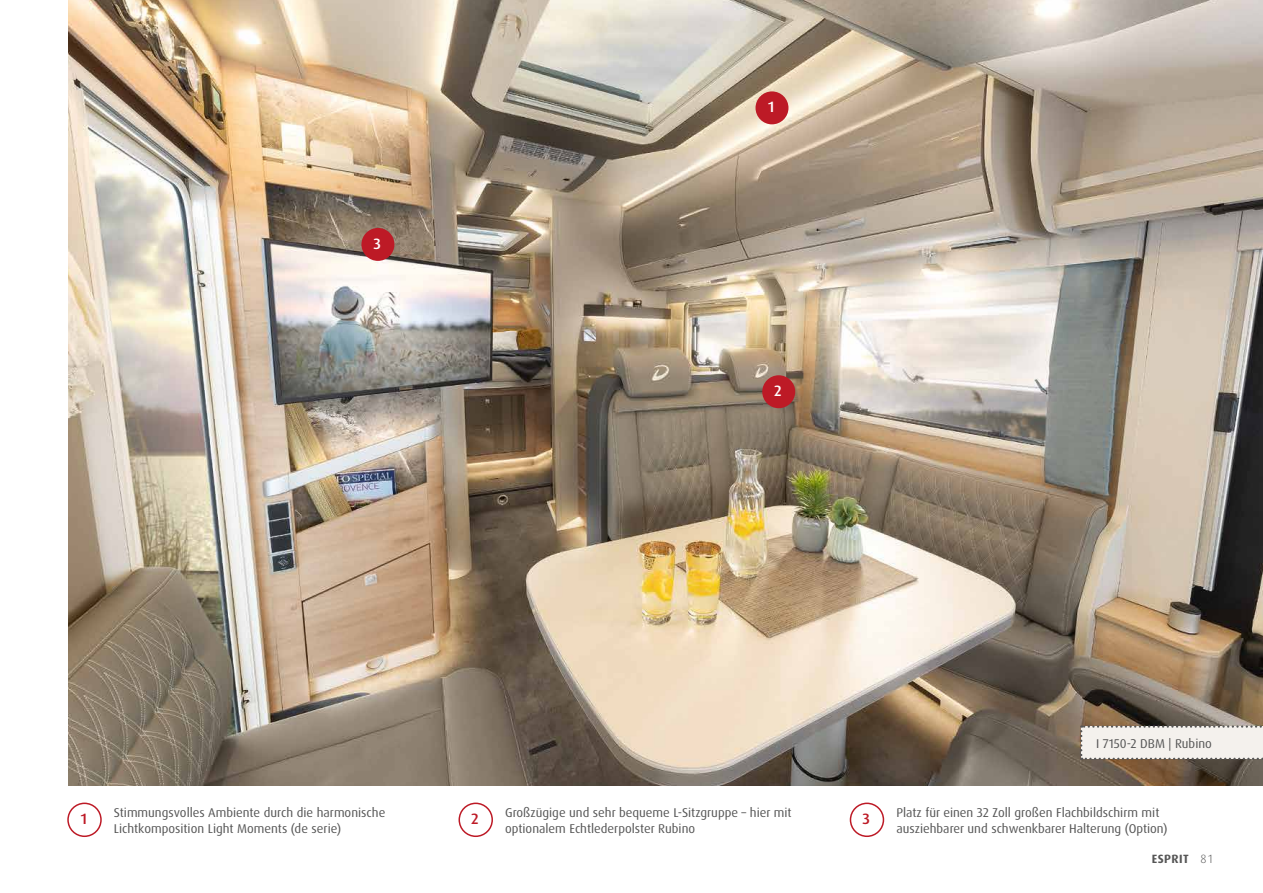
<style>
.page{position:relative;width:1263px;height:893px;background:#fff}
.page>*{position:absolute;margin:0;border:0;box-sizing:border-box;transform-origin:0 0}
.t1{font:500 15px "Dax Pro";color:#fff}
.t2{font:500 15px "Dax Pro";color:#bd1a26}
.t3{font:12.75px/16.5px "Dax Pro";color:#565656}
.t4{font:12.75px/16.5px "Dax OT";color:#565656}
.t5{font:700 12px "Dax Pro";letter-spacing:.035em;color:#565656}
.s1{font-family:"Dax OT";font-weight:300}
</style>
<div class="page">
<img style="left:68px;top:0;width:1195px;height:786px">
<div style="left:755px;top:91px;width:33px;height:33px;background:#bd1a26;border-radius:50%"></div>
<div style="left:762px;top:375px;width:33px;height:33px;background:#bd1a26;border-radius:50%"></div>
<div style="left:361px;top:228px;width:33px;height:33px;background:#bd1a26;border-radius:50%"></div>
<div style="left:67px;top:803px;width:35px;height:34px;border:2px solid #bd1a26;border-radius:50%"></div>
<div style="left:458px;top:803px;width:35px;height:34px;border:2px solid #bd1a26;border-radius:50%"></div>
<div style="left:850px;top:803px;width:34px;height:34px;border:2px solid #bd1a26;border-radius:50%"></div>
<svg style="left:1080px;top:725px;width:183px;height:35px;background:#e5e2dd"></svg>
<p class="t1" style="left:373px;top:234px;width:9px">3</p>
<p class="t1" style="left:768px;top:97px;width:8px">1</p>
<p class="t1" style="left:774px;top:381px;width:9px">2</p>
<p class="t3" style="left:1096px;top:735px;width:117px">I 7150-2 DBM | Rubino</p>
<p class="t4" style="left:114px;top:804px;width:273px">Stimmungsvolles Ambiente durch die harmonische<br>Lichtkomposition Light Moments (de serie)</p>
<p class="t3" style="left:505px;top:804px;width:288px">Großzügige und sehr bequeme L-Sitzgruppe – hier mit optionalem Echtlederpolster Rubino</p>
<p class="t3" style="left:896px;top:804px;width:273px">Platz für einen 32 Zoll großen Flachbildschirm mit ausziehbarer und schwenkbarer Halterung (Option)</p>
<p class="t2" style="left:81px;top:809px;width:8px">1</p>
<p class="t2" style="left:471px;top:809px;width:9px">2</p>
<p class="t2" style="left:862px;top:809px;width:9px">3</p>
<p class="t5" style="left:1152px;top:851px;width:62px">ESPRIT <span class="s1">81</span></p>
</div>
